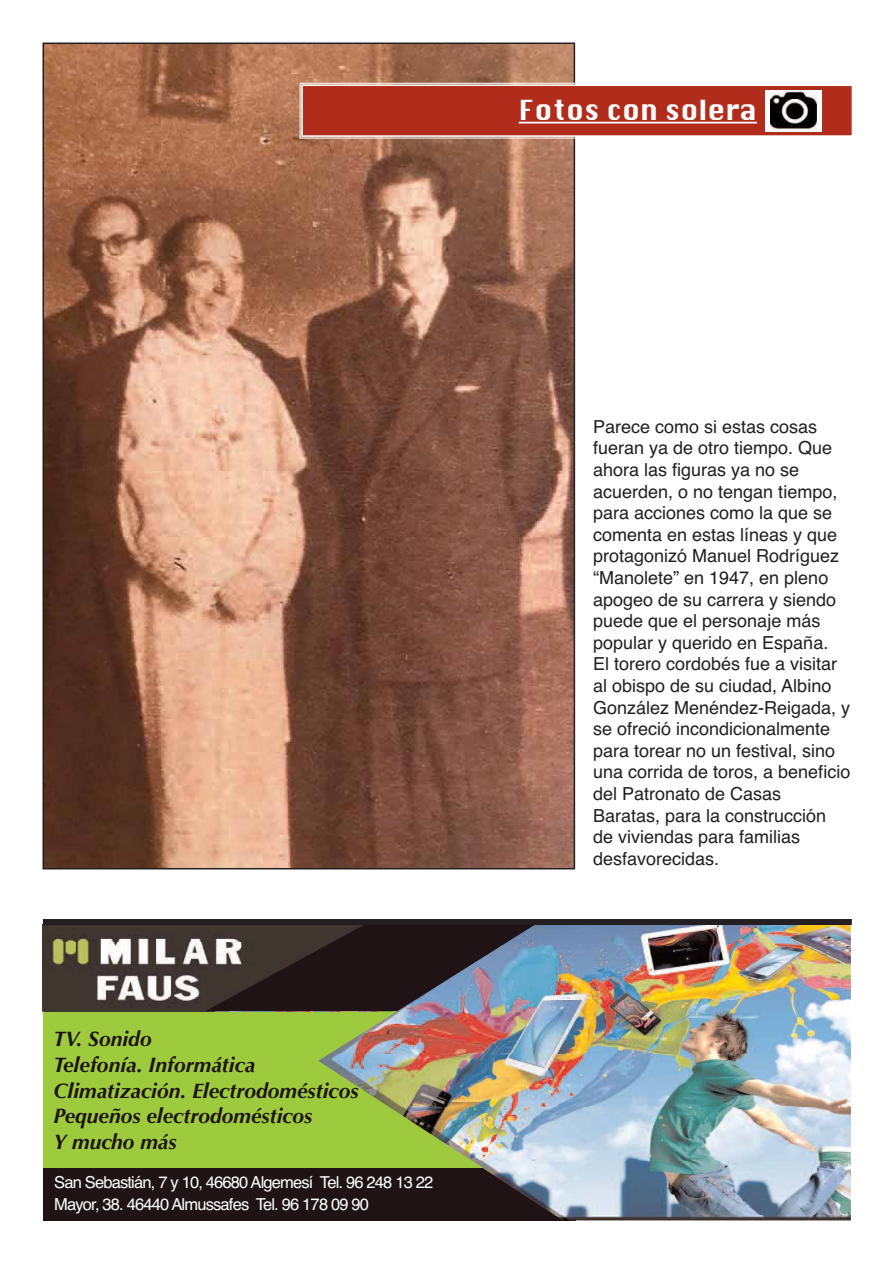
<style>
.page{position:relative;width:893px;height:1263px;background:#fff}
.page>*{position:absolute;margin:0;border:0;box-sizing:border-box;transform-origin:0 0}
.t1{font:27px "Krungthep";color:#fff}
.t2{font:italic 700 21px/25.8px "Optima";color:#1f1315}
.t3{font:18px/21.6px "Helvetica";color:#231f20}
.t4{font:16.5px/22.5px "Helvetica";letter-spacing:-.05em;color:#fff}
</style>
<div class="page">
<img style="left:46px;top:46px;width:526px;height:820px">
<div style="left:303px;top:86px;width:549px;height:49px;background:#b12c1b"></div>
<div style="left:300px;top:83px;width:555px;height:55px;border:1px solid #fff"></div>
<div style="left:301px;top:85px;width:552px;height:52px;border:2px solid #fff"></div>
<hr style="left:519px;top:122px;width:238px;height:2px;background:#fff">
<div style="left:43px;top:1011px;width:439px;height:157px;background:#9dcb3d"></div>
<svg style="left:43px;top:925px;width:456px;height:87px;fill:#1f1315"></svg>
<div style="left:43px;top:1168px;width:533px;height:52px;background:#1f1315"></div>
<img style="left:499px;top:925px;width:352px;height:22px">
<img style="left:414px;top:947px;width:437px;height:53px">
<img style="left:328px;top:1000px;width:523px;height:54px">
<img style="left:318px;top:1054px;width:533px;height:54px">
<img style="left:391px;top:1108px;width:460px;height:53px">
<img style="left:473px;top:1161px;width:378px;height:54px">
<img style="left:555px;top:1215px;width:296px;height:5px">
<img style="left:43px;top:925px;width:162px;height:86px">
<svg style="left:205px;top:925px;width:188px;height:86px"></svg>
<div style="left:43px;top:919px;width:809px;height:6px;background:#231f20"></div>
<div style="left:765px;top:90px;width:56px;height:41px;background:#fff"></div>
<img style="left:770px;top:90px;width:46px;height:41px">
<h1 class="t1" style="left:519px;top:95px;width:240px">Fotos con solera</h1>
<p class="t2" style="left:54px;top:1026px;width:306px">TV. Sonido<br>Telefonía. Informática<br>Climatización. Electrodomésticos<br>Pequeños electrodomésticos<br>Y mucho más</p>
<p class="t4" style="left:54px;top:1172px;width:381px">San Sebastián, 7 y 10, 46680 Algemesí Tel. 96 248 13 22<br>Mayor, 38. 46440 Almussafes Tel. 96 178 09 90</p>
<p class="t3" style="left:593px;top:417px;width:259px">Parece como si estas cosas fueran ya de otro tiempo. Que ahora las figuras ya no se acuerden, o no tengan tiempo, para acciones como la que se comenta en estas líneas y que protagonizó Manuel Rodríguez “Manolete” en 1947, en pleno apogeo de su carrera y siendo puede que el personaje más popular y querido en España.<br>El torero cordobés fue a visitar al obispo de su ciudad, Albino<br>González Menéndez-Reigada, y se ofreció incondicionalmente para torear no un festival, sino una corrida de toros, a beneficio del Patronato de Casas<br>Baratas, para la construcción de viviendas para familias desfavorecidas.</p>
</div>
